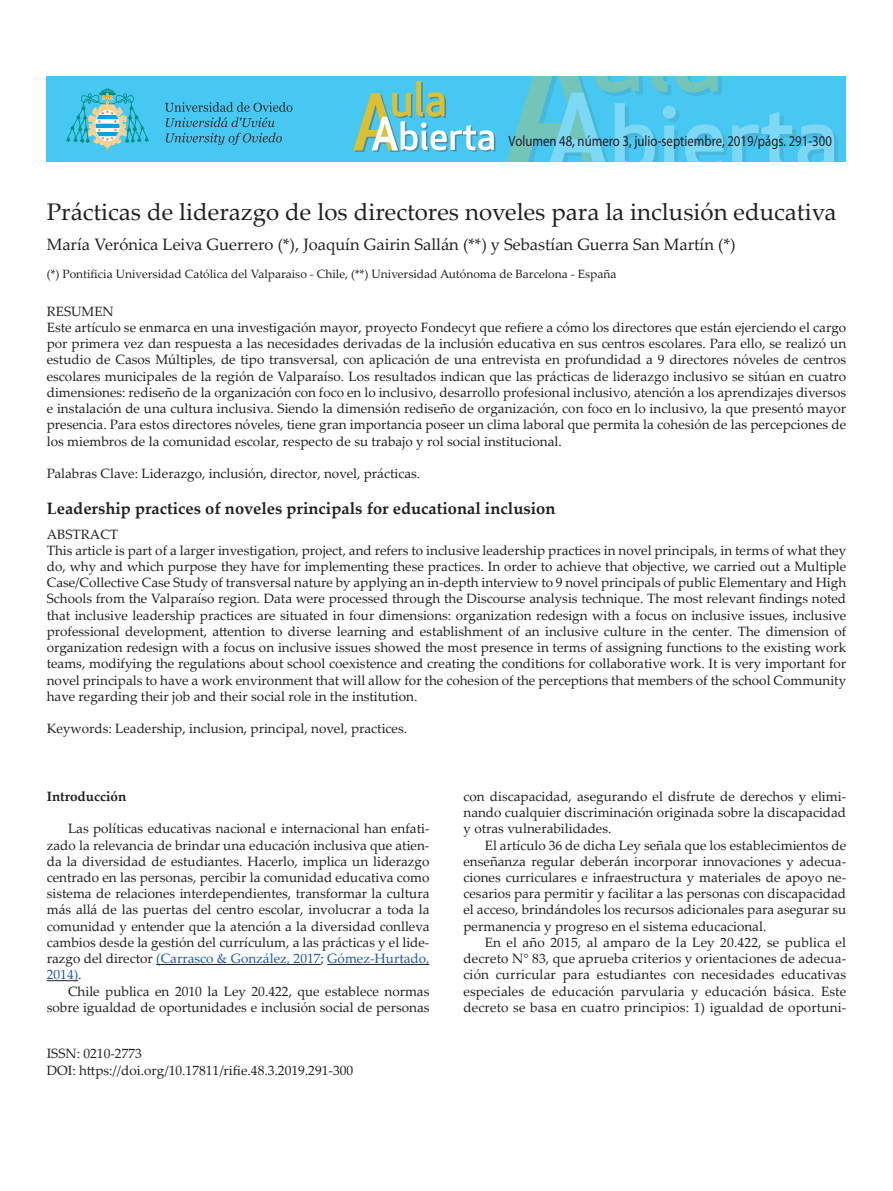
<style>
.page{position:relative;width:893px;height:1191px;background:#fff}
.page>*{position:absolute;margin:0;border:0;box-sizing:border-box;transform-origin:0 0}
.t1{font:24px "Palatino Linotype";color:#231f20}
.t2{font:16.5px "Palatino Linotype";color:#231f20}
.t3{font:700 16.5px "Palatino Linotype";color:#231f20}
.t4{font:15px "Myriad Pro";color:#231f20;scale:.85 1}
.t5{font:13.5px/16.2px "Palatino Linotype";color:#231f20;text-align:justify}
.t6{font:700 13.5px "Palatino Linotype";color:#231f20}
.t7{font:12px "Palatino Linotype";color:#231f20}
.s1{color:#1e56a6}
</style>
<div class="page">
<hr style="left:156px;top:964px;width:165px;height:1px;background:#231f20">
<hr style="left:327px;top:964px;width:102px;height:1px;background:#231f20">
<hr style="left:47px;top:980px;width:31px;height:1px;background:#231f20">
<div style="left:46px;top:76px;width:800px;height:85px;background:#46c8f3"></div>
<svg style="left:507px;top:76px;width:331px;height:85px"></svg>
<svg style="left:165px;top:102px;width:127px;height:25px"></svg>
<svg style="left:166px;top:133px;width:116px;height:12px"></svg>
<svg style="left:66px;top:89px;width:83px;height:63px"></svg>
<svg style="left:353px;top:81px;width:142px;height:71px"></svg>
<p class="t4" style="left:509px;top:132px;width:382px">Volumen 48, número 3, julio-septiembre, 2019/págs. 291-300</p>
<h1 class="t1" style="left:47px;top:194px;width:791px">Prácticas de liderazgo de los directores noveles para la inclusión educativa</h1>
<p class="t2" style="left:47px;top:232px;width:690px">María Verónica Leiva Guerrero (*), Joaquín Gairin Sallán (**) y Sebastían Guerra San Martín (*)</p>
<p class="t7" style="left:47px;top:265px;width:571px">(*) Pontificia Universidad Católica del Valparaiso - Chile, (**) Universidad Autónoma de Barcelona - España</p>
<p class="t5" style="left:47px;top:303px;width:801px;text-align:left">RESUMEN<br>Este artículo se enmarca en una investigación mayor, proyecto Fondecyt que refiere a cómo los directores que están ejerciendo el cargo por primera vez dan respuesta a las necesidades derivadas de la inclusión educativa en sus centros escolares. Para ello, se realizó un estudio de Casos Múltiples, de tipo transversal, con aplicación de una entrevista en profundidad a 9 directores nóveles de centros escolares municipales de la región de Valparaíso. Los resultados indican que las prácticas de liderazgo inclusivo se sitúan en cuatro dimensiones: rediseño de la organización con foco en lo inclusivo, desarrollo profesional inclusivo, atención a los aprendizajes diversos e instalación de una cultura inclusiva. Siendo la dimensión rediseño de organización, con foco en lo inclusivo, la que presentó mayor presencia. Para estos directores nóveles, tiene gran importancia poseer un clima laboral que permita la cohesión de las percepciones de los miembros de la comunidad escolar, respecto de su trabajo y rol social institucional.</p>
<p class="t5" style="left:47px;top:465px;width:375px">Palabras Clave: Liderazgo, inclusión, director, novel, prácticas.</p>
<p class="t3" style="left:47px;top:496px;width:510px">Leadership practices of noveles principals for educational inclusion</p>
<p class="t5" style="left:47px;top:525px;width:801px;text-align:left">ABSTRACT<br>This article is part of a larger investigation, project, and refers to inclusive leadership practices in novel principals, in terms of what they do, why and which purpose they have for implementing these practices. In order to achieve that objective, we carried out a Multiple Case/Collective Case Study of transversal nature by applying an in-depth interview to 9 novel principals of public Elementary and High Schools from the Valparaíso region. Data were processed through the Discourse analysis technique. The most relevant findings noted that inclusive leadership practices are situated in four dimensions: organization redesign with a focus on inclusive issues, inclusive professional development, attention to diverse learning and establishment of an inclusive culture in the center. The dimension of organization redesign with a focus on inclusive issues showed the most presence in terms of assigning functions to the existing work teams, modifying the regulations about school coexistence and creating the conditions for collaborative work. It is very important for novel principals to have a work environment that will allow for the cohesion of the perceptions that members of the school Community have regarding their job and their social role in the institution.</p>
<p class="t5" style="left:47px;top:720px;width:362px">Keywords: Leadership, inclusion, principal, novel, practices.</p>
<p class="t6" style="left:47px;top:787px;width:81px">Introducción</p>
<p class="t5" style="left:47px;top:820px;width:384px;text-indent:21px">Las políticas educativas nacional e internacional han enfati&shy;zado la relevancia de brindar una educación inclusiva que atien&shy;da la diversidad de estudiantes. Hacerlo, implica un liderazgo centrado en las personas, percibir la comunidad educativa como sistema de relaciones interdependientes, transformar la cultura más allá de las puertas del centro escolar, involucrar a toda la comunidad y entender que la atención a la diversidad conlleva cambios desde la gestión del currículum, a las prácticas y el lide&shy;razgo del director <span class="s1">(Carrasco &amp; González, 2017</span>; <span class="s1">Gómez-Hurtado, 2014)</span>.</p>
<p class="t5" style="left:47px;top:982px;width:384px;text-align:right">Chile publica en 2010 la Ley 20.422, que establece normas sobre igualdad de oportunidades e inclusión social de personas</p>
<p class="t5" style="left:47px;top:1045px;width:308px">ISSN: 0210-2773<br>DOI: https://doi.org/10.17811/rifie.48.3.2019.291-300</p>
<p class="t5" style="left:463px;top:788px;width:384px">con discapacidad, asegurando el disfrute de derechos y elimi&shy;nando cualquier discriminación originada sobre la discapacidad y otras vulnerabilidades.</p>
<p class="t5" style="left:463px;top:836px;width:384px;text-indent:21px">El artículo 36 de dicha Ley señala que los establecimientos de enseñanza regular deberán incorporar innovaciones y adecua&shy;ciones curriculares e infraestructura y materiales de apoyo ne&shy;cesarios para permitir y facilitar a las personas con discapacidad el acceso, brindándoles los recursos adicionales para asegurar su permanencia y progreso en el sistema educacional.</p>
<p class="t5" style="left:463px;top:933px;width:384px;text-indent:21px">En el año 2015, al amparo de la Ley 20.422, se publica el decreto N° 83, que aprueba criterios y orientaciones de adecua&shy;ción curricular para estudiantes con necesidades educativas especiales de educación parvularia y educación básica. Este decreto se basa en cuatro principios: 1) igualdad de oportuni-</p>
</div>
